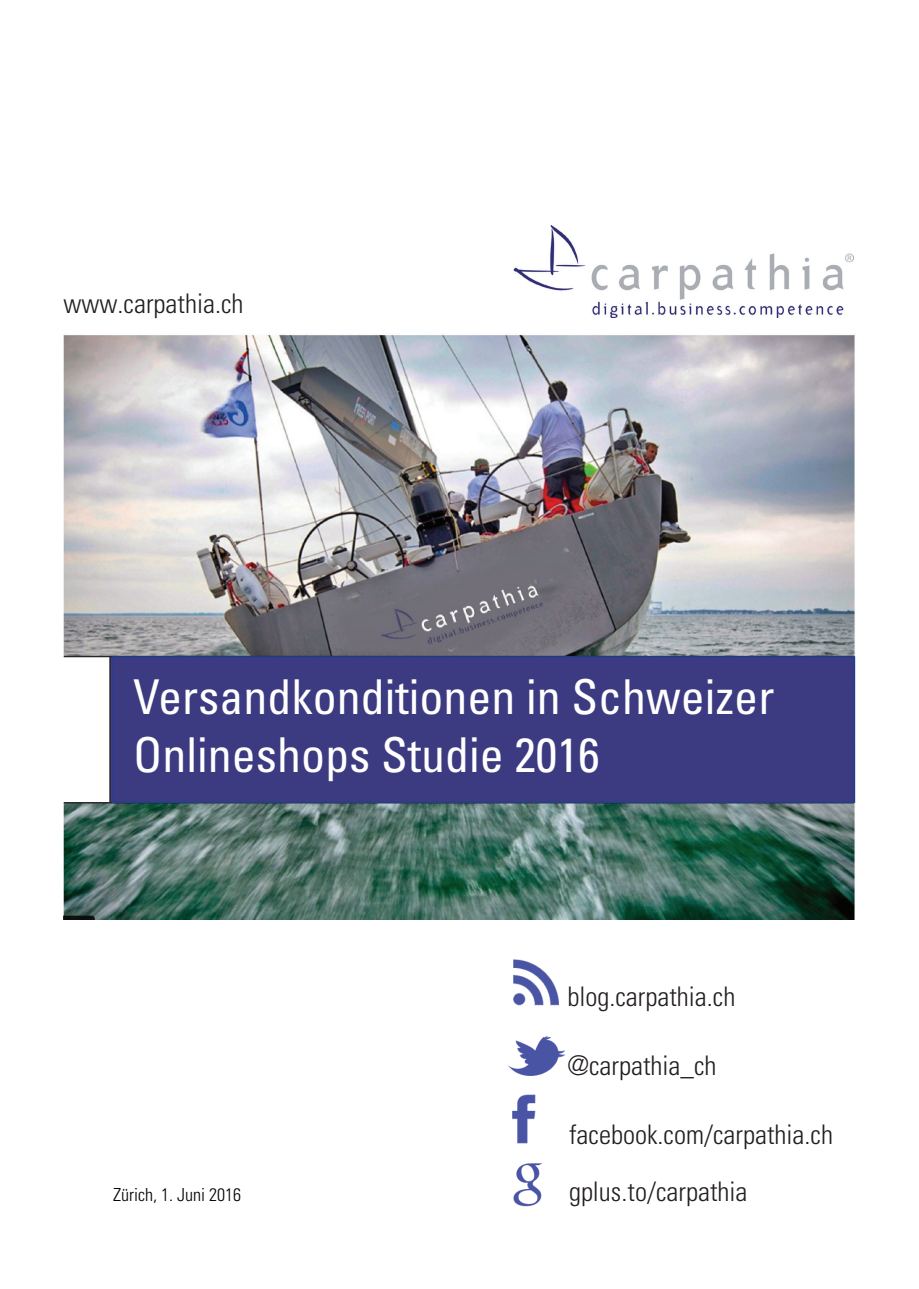
<style>
.page{position:relative;width:919px;height:1289px;background:#fff}
.page>*{position:absolute;margin:0;border:0;box-sizing:border-box;transform-origin:0 0}
.t1{font:condensed 48px/57.6px "Univers LT Std";color:#fff}
.t2{font:300 condensed 27px/57px "Univers LT Std";color:#231f20}
.t3{font:300 condensed 18px "Univers LT Std";color:#000}
</style>
<div class="page">
<img style="left:513px;top:959px;width:46px;height:47px">
<img style="left:508px;top:1036px;width:57px;height:40px">
<img style="left:512px;top:1094px;width:24px;height:49px">
<img style="left:513px;top:1163px;width:29px;height:43px">
<img style="left:513px;top:225px;width:340px;height:93px">
<img style="left:64px;top:334px;width:791px;height:585px">
<div style="left:112px;top:656px;width:743px;height:147px;background:#3c3a81;border:2px solid #253f8e"></div>
<p class="t2" style="left:64px;top:275px;width:181px">www.carpathia.ch</p>
<h1 class="t1" style="left:133px;top:667px;width:642px">Versandkonditionen in Schweizer<br>Onlineshops Studie 2016</h1>
<p class="t2" style="left:567px;top:967px;width:169px">blog.carpathia.ch</p>
<p class="t3" style="left:113px;top:1183px;width:129px">Zürich, 1. Juni 2016</p>
<p class="t2" style="left:567px;top:1036px;width:151px">@carpathia_ch</p>
<p class="t2" style="left:569px;top:1105px;width:265px">facebook.com/carpathia.ch gplus.to/carpathia</p>
</div>
